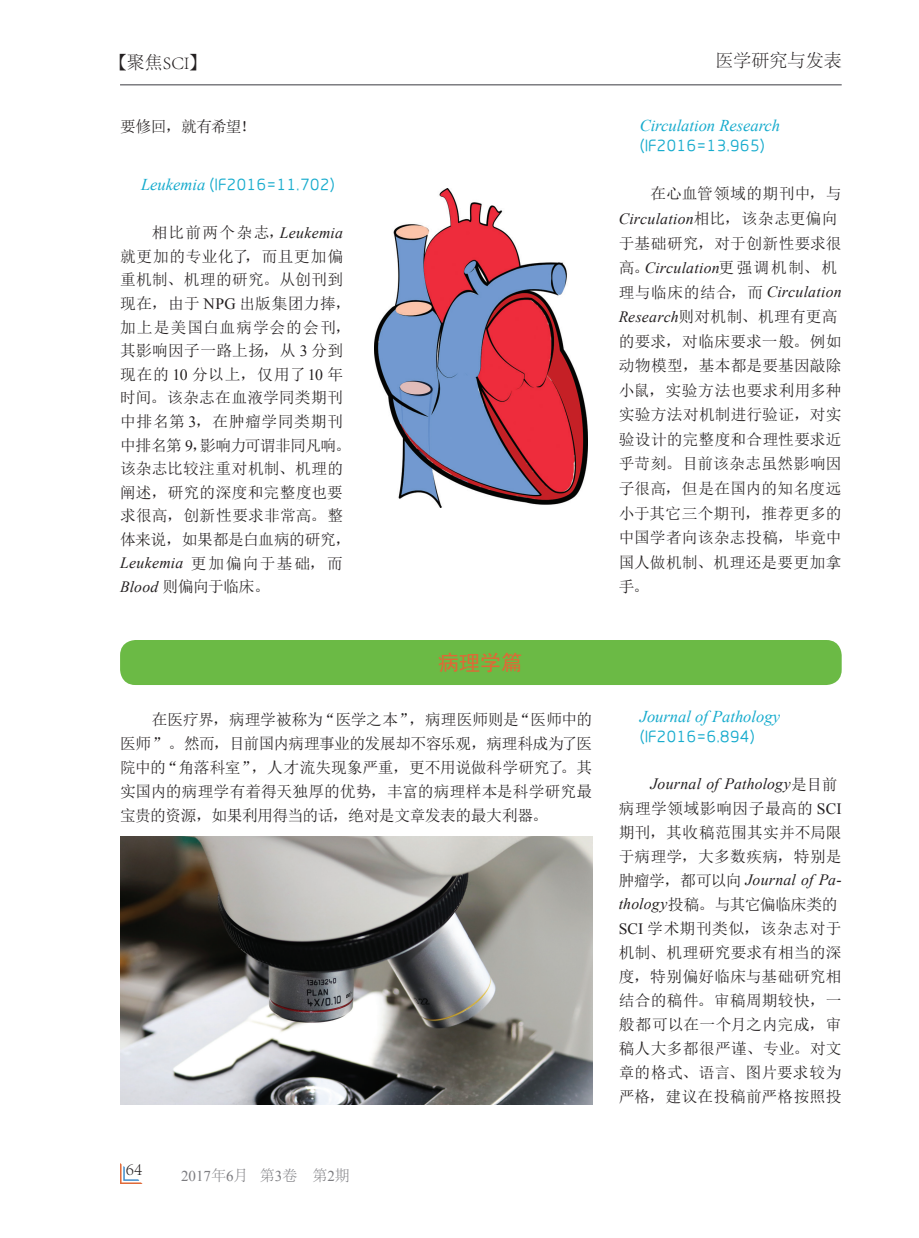
<style>
.page{position:relative;width:919px;height:1238px;background:#fff}
.page>*{position:absolute;margin:0;border:0;box-sizing:border-box;transform-origin:0 0}
.t1{font:21px "Sim Hei";color:#e06836}
.t2{font:300 18px "Adobe Song Std";color:#231f20}
.t3{font:16.5px "MF Yue Hei Noncommercial";color:#16abcd}
.t4{font:italic 16.5px "Times New Roman";color:#16abcd}
.t5{font:15.75px/23.5px "N Sim Sun";letter-spacing:.015em;color:#231f20}
.t6{font:italic 15.75px/24.6px "Times New Roman";letter-spacing:.01em;color:#231f20}
.t7{font:15px "Times New Roman";color:#7c7c80}
.s1{font-family:"Adobe Fangsong Std";font-weight:400}
.s2{font-family:"Times New Roman";font-style:italic}
.s3{font-family:"Times New Roman"}
.s4{font-family:"Adobe Song Std";font-weight:300}
.s5{font-family:"N Sim Sun";font-style:normal}
</style>
<div class="page">
<hr style="left:120px;top:84px;width:721px;height:1px;background:#7c7c80">
<svg style="left:120px;top:1163px;width:22px;height:20px"></svg>
<img style="left:374px;top:188px;width:213px;height:319px">
<div style="left:120px;top:640px;width:721px;height:45px;background:#6bba45;border-radius:15px"></div>
<img style="left:120px;top:836px;width:472px;height:268px">
<p class="t2" style="left:109px;top:52px;width:100px"><span class="s1">【</span>聚焦SCI<span class="s1">】</span></p>
<p class="t2" style="left:715px;top:51px;width:127px">医学研究与发表</p>
<p class="t5" style="left:120px;top:115px;width:137px">要修回，就有希望！</p>
<p class="t3" style="left:141px;top:175px;width:195px"><span class="s2">Leukemia</span> (IF2016=11.702)</p>
<p class="t5" style="left:120px;top:221px;width:232px;text-indent:32px">相比前两个杂志，<span class="s2">Leukemia</span>就更加的专业化了，而且更加偏重机制、机理的研究。从创刊到现在，由于 <span class="s3">NPG</span> 出版集团力捧，加上是美国白血病学会的会刊，其影响因子一路上扬，从 <span class="s3">3</span> 分到现在的 <span class="s3">10</span> 分以上，仅用了<span class="s3">10</span> 年时间。该杂志在血液学同类期刊中排名第 <span class="s3">3</span>，在肿瘤学同类期刊中排名第 <span class="s3">9</span>，影响力可谓非同凡响。该杂志比较注重对机制、机理的阐述，研究的深度和完整度也要求很高，创新性要求非常高。整体来说，如果都是白血病的研究，<br><span class="s2">Leukemia</span> 更加偏向于基础，而<br><span class="s2">Blood</span> 则偏向于临床。</p>
<h1 class="t1" style="left:438px;top:651px;width:85px">病理学篇</h1>
<p class="t5" style="left:120px;top:707px;width:474px;line-height:24px;text-align:justify;text-indent:32px">在医疗界，病理学被称为“医学之本”，病理医师则是“医师中的医师”。然而，目前国内病理事业的发展却不容乐观，病理科成为了医院中的“角落科室”，人才流失现象严重，更不用说做科学研究了。其实国内的病理学有着得天独厚的优势，丰富的病理样本是科学研究最宝贵的资源，如果利用得当的话，绝对是文章发表的最大利器。</p>
<p class="t2" style="left:126px;top:1158px;width:18px">64</p>
<p class="t7" style="left:181px;top:1165px;width:170px">2017<span class="s4">年</span>6<span class="s4">月 第</span>3<span class="s4">卷 第</span>2<span class="s4">期</span></p>
<p class="t4" style="left:639px;top:114px;width:142px">Circulation Research</p>
<p class="t3" style="left:639px;top:136px;width:127px">(IF2016=13.965)</p>
<p class="t5" style="left:650px;top:182px;width:193px">在心血管领域的期刊中，与</p>
<p class="t6" style="left:618px;top:205px;width:220px">Circulation<span class="s5">相比，该杂志更偏向</span></p>
<p class="t5" style="left:618px;top:231px;width:224px">于基础研究，对于创新性要求很</p>
<p class="t6" style="left:618px;top:255px;width:224px"><span class="s5">高。</span>Circulation<span class="s5">更强调机制、机理与临床的结合，而</span> Circulation</p>
<p class="t5" style="left:618px;top:304px;width:224px;line-height:24.6px"><span class="s2">Research</span>则对机制、机理有更高的要求，对临床要求一般。例如动物模型，基本都是要基因敲除小鼠，实验方法也要求利用多种实验方法对机制进行验证，对实验设计的完整度和合理性要求近乎苛刻。目前该杂志虽然影响因子很高，但是在国内的知名度远小于其它三个期刊，推荐更多的中国学者向该杂志投稿，毕竟中国人做机制、机理还是要更加拿手。</p>
<p class="t4" style="left:639px;top:705px;width:142px">Journal of Pathology</p>
<p class="t3" style="left:639px;top:726px;width:117px">(IF2016=6.894)</p>
<p class="t6" style="left:650px;top:771px;width:188px">Journal of Pathology<span class="s5">是目前</span></p>
<p class="t5" style="left:618px;top:796px;width:224px;line-height:24px;text-align:justify">病理学领域影响因子最高的 <span class="s3">SCI</span>期刊，其收稿范围其实并不局限于病理学，大多数疾病，特别是</p>
<p class="t6" style="left:618px;top:867px;width:224px"><span class="s5">肿瘤学，都可以向</span> Journal of Pa-</p>
<p class="t5" style="left:618px;top:892px;width:224px;line-height:24px"><span class="s2">thology</span>投稿。与其它偏临床类的<br><span class="s3">SCI</span> 学术期刊类似，该杂志对于机制、机理研究要求有相当的深度，特别偏好临床与基础研究相结合的稿件。审稿周期较快，一般都可以在一个月之内完成，审稿人大多都很严谨、专业。对文章的格式、语言、图片要求较为严格，建议在投稿前严格按照投</p>
</div>
